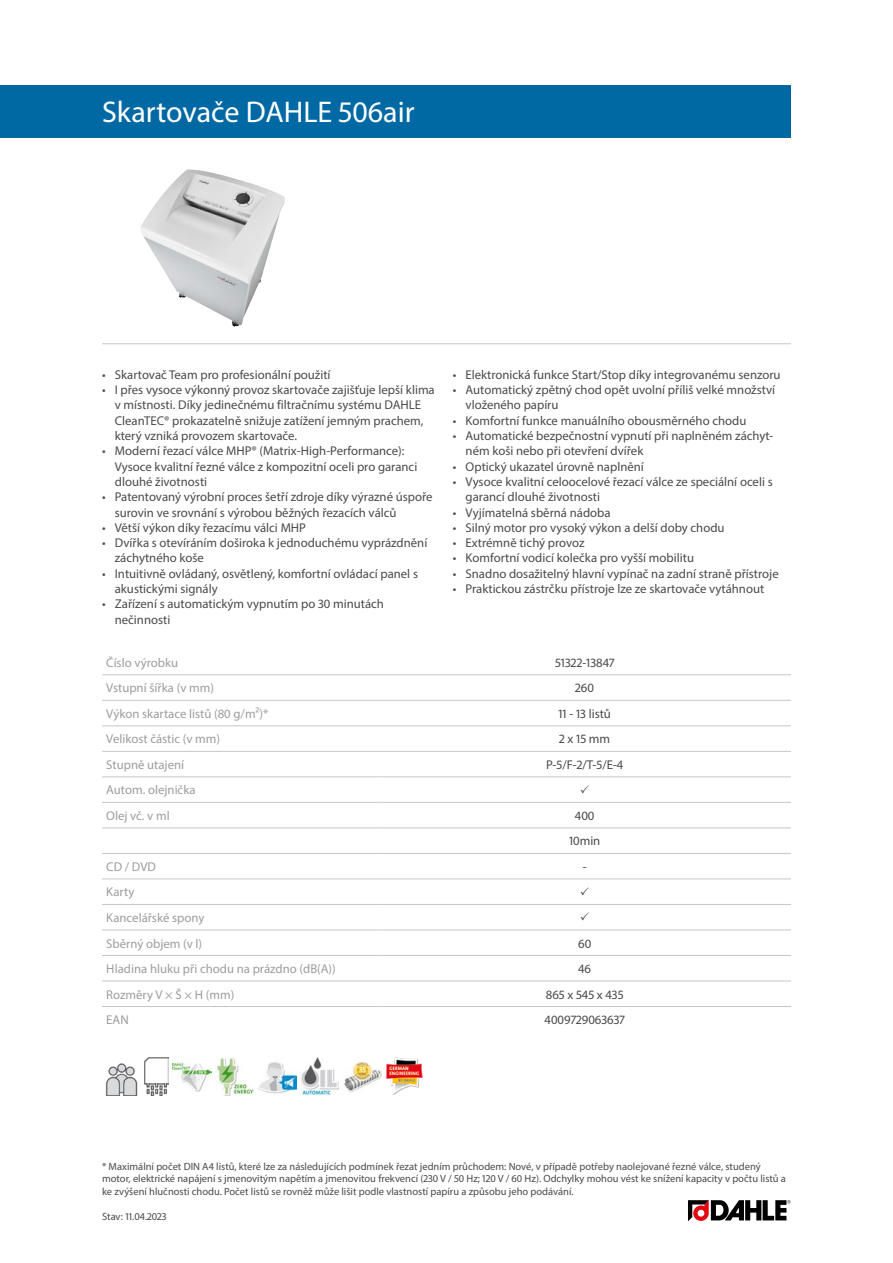
<style>
.page{position:relative;width:893px;height:1263px;background:#fff}
.page>*{position:absolute;margin:0;border:0;box-sizing:border-box;transform-origin:0 0}
.Produktname{font:30px "Myriad Pro";color:#fff}
.Produkttabelle_Zentr{font:12.75px/15.3px "Myriad Pro";color:#4a4a49}
.Produkttabelle_Links{font:12.75px "Myriad Pro";color:#9d9d9c}
.Fussnote{font:10.5px/12.6px "Myriad Pro";color:#4a4a49}
</style>
<div class="page">
<img style="left:140px;top:169px;width:145px;height:158px">
<hr style="left:102px;top:343px;width:689px;height:1px;background:#c6c6c6">
<img style="left:105px;top:1063px;width:33px;height:33px">
<img style="left:145px;top:1058px;width:23px;height:38px">
<img style="left:173px;top:1062px;width:38px;height:30px">
<img style="left:215px;top:1058px;width:39px;height:38px">
<img style="left:258px;top:1062px;width:38px;height:32px">
<img style="left:301px;top:1058px;width:38px;height:37px">
<img style="left:344px;top:1060px;width:37px;height:32px">
<img style="left:386px;top:1058px;width:38px;height:37px">
<svg style="left:688px;top:1200px;width:103px;height:21px"></svg>
<div style="left:0;top:85px;width:791px;height:53px;background:#0069a4"></div>
<hr style="left:102px;top:674px;width:276px;height:1px;background:#c6c6c6">
<hr style="left:378px;top:674px;width:413px;height:1px;background:#c6c6c6">
<hr style="left:102px;top:700px;width:276px;height:1px;background:#c6c6c6">
<hr style="left:378px;top:700px;width:413px;height:1px;background:#c6c6c6">
<hr style="left:102px;top:725px;width:276px;height:1px;background:#c6c6c6">
<hr style="left:378px;top:725px;width:413px;height:1px;background:#c6c6c6">
<hr style="left:102px;top:751px;width:276px;height:1px;background:#c6c6c6">
<hr style="left:378px;top:751px;width:413px;height:1px;background:#c6c6c6">
<hr style="left:102px;top:776px;width:276px;height:1px;background:#c6c6c6">
<hr style="left:378px;top:776px;width:413px;height:1px;background:#c6c6c6">
<hr style="left:102px;top:802px;width:276px;height:1px;background:#c6c6c6">
<hr style="left:378px;top:802px;width:413px;height:1px;background:#c6c6c6">
<hr style="left:102px;top:827px;width:276px;height:1px;background:#c6c6c6">
<hr style="left:378px;top:827px;width:413px;height:1px;background:#c6c6c6">
<hr style="left:102px;top:853px;width:276px;height:1px;background:#c6c6c6">
<hr style="left:378px;top:853px;width:413px;height:1px;background:#c6c6c6">
<hr style="left:102px;top:878px;width:276px;height:1px;background:#c6c6c6">
<hr style="left:378px;top:878px;width:413px;height:1px;background:#c6c6c6">
<hr style="left:102px;top:904px;width:276px;height:1px;background:#c6c6c6">
<hr style="left:378px;top:904px;width:413px;height:1px;background:#c6c6c6">
<hr style="left:102px;top:929px;width:276px;height:1px;background:#c6c6c6">
<hr style="left:378px;top:929px;width:413px;height:1px;background:#c6c6c6">
<hr style="left:102px;top:955px;width:276px;height:1px;background:#c6c6c6">
<hr style="left:378px;top:955px;width:413px;height:1px;background:#c6c6c6">
<hr style="left:102px;top:980px;width:276px;height:1px;background:#c6c6c6">
<hr style="left:378px;top:980px;width:413px;height:1px;background:#c6c6c6">
<hr style="left:102px;top:1006px;width:276px;height:1px;background:#c6c6c6">
<hr style="left:378px;top:1006px;width:413px;height:1px;background:#c6c6c6">
<p class="Produktname" style="left:102px;top:94px;width:314px">Skartovače DAHLE 506air</p>
<p class="Produkttabelle_Zentr" style="left:102px;top:367px;width:230px">• Skartovač Team pro profesionální použití</p>
<p class="Produkttabelle_Zentr" style="left:115px;top:382px;width:321px;text-indent:-13px">• I přes vysoce výkonný provoz skartovače zajišťuje lepší klima v místnosti. Díky jedinečnému filtračnímu systému DAHLE CleanTEC® prokazatelně snižuje zatížení jemným prachem, který vzniká provozem skartovače.</p>
<p class="Produkttabelle_Zentr" style="left:115px;top:443px;width:304px;text-indent:-13px">• Moderní řezací válce MHP® (Matrix-High-Performance):<br>Vysoce kvalitní řezné válce z kompozitní oceli pro garanci dlouhé životnosti</p>
<p class="Produkttabelle_Zentr" style="left:115px;top:489px;width:319px;text-indent:-13px">• Patentovaný výrobní proces šetří zdroje díky výrazné úspoře surovin ve srovnání s výrobou běžných řezacích válců</p>
<p class="Produkttabelle_Zentr" style="left:102px;top:520px;width:205px">• Větší výkon díky řezacímu válci MHP</p>
<p class="Produkttabelle_Zentr" style="left:115px;top:535px;width:314px;text-indent:-13px">• Dvířka s otevíráním doširoka k jednoduchému vyprázdnění záchytného koše</p>
<p class="Produkttabelle_Zentr" style="left:115px;top:566px;width:305px;text-indent:-13px">• Intuitivně ovládaný, osvětlený, komfortní ovládací panel s akustickými signály</p>
<p class="Produkttabelle_Zentr" style="left:115px;top:596px;width:271px;text-indent:-13px">• Zařízení s automatickým vypnutím po 30 minutách nečinnosti</p>
<p class="Produkttabelle_Zentr" style="left:453px;top:367px;width:329px">• Elektronická funkce Start/Stop díky integrovanému senzoru</p>
<p class="Produkttabelle_Zentr" style="left:466px;top:382px;width:311px;text-indent:-13px">• Automatický zpětný chod opět uvolní příliš velké množství vloženého papíru</p>
<p class="Produkttabelle_Zentr" style="left:453px;top:413px;width:295px">• Komfortní funkce manuálního obousměrného chodu</p>
<p class="Produkttabelle_Zentr" style="left:466px;top:428px;width:309px;text-indent:-13px">• Automatické bezpečnostní vypnutí při naplněném záchyt&shy;ném koši nebo při otevření dvířek</p>
<p class="Produkttabelle_Zentr" style="left:453px;top:458px;width:193px">• Optický ukazatel úrovně naplnění</p>
<p class="Produkttabelle_Zentr" style="left:466px;top:474px;width:309px;text-indent:-13px">• Vysoce kvalitní celoocelové řezací válce ze speciální oceli s garancí dlouhé životnosti</p>
<p class="Produkttabelle_Zentr" style="left:453px;top:504px;width:159px">• Vyjímatelná sběrná nádoba</p>
<p class="Produkttabelle_Zentr" style="left:453px;top:520px;width:273px">• Silný motor pro vysoký výkon a delší doby chodu</p>
<p class="Produkttabelle_Zentr" style="left:453px;top:535px;width:133px">• Extrémně tichý provoz</p>
<p class="Produkttabelle_Zentr" style="left:453px;top:550px;width:243px">• Komfortní vodicí kolečka pro vyšší mobilitu</p>
<p class="Produkttabelle_Zentr" style="left:453px;top:566px;width:327px">• Snadno dosažitelný hlavní vypínač na zadní straně přístroje</p>
<p class="Produkttabelle_Zentr" style="left:453px;top:581px;width:313px">• Praktickou zástrčku přístroje lze ze skartovače vytáhnout</p>
<p class="Produkttabelle_Links" style="left:106px;top:655px;width:73px">Číslo výrobku</p>
<p class="Produkttabelle_Zentr" style="left:555px;top:655px;width:61px">51322-13847</p>
<p class="Produkttabelle_Links" style="left:106px;top:680px;width:109px">Vstupní šířka (v mm)</p>
<p class="Produkttabelle_Zentr" style="left:575px;top:680px;width:20px">260</p>
<p class="Produkttabelle_Links" style="left:106px;top:706px;width:164px">Výkon skartace listů (80 g/m²)*</p>
<p class="Produkttabelle_Zentr" style="left:558px;top:706px;width:54px">11 - 13 listů</p>
<p class="Produkttabelle_Links" style="left:106px;top:731px;width:115px">Velikost částic (v mm)</p>
<p class="Produkttabelle_Zentr" style="left:559px;top:731px;width:52px">2 x 15 mm</p>
<p class="Produkttabelle_Links" style="left:106px;top:757px;width:79px">Stupně utajení</p>
<p class="Produkttabelle_Zentr" style="left:546px;top:757px;width:79px">P-5/F-2/T-5/E-4</p>
<p class="Produkttabelle_Links" style="left:106px;top:782px;width:91px">Autom. olejnička</p>
<p class="Produkttabelle_Links" style="left:106px;top:808px;width:65px">Olej vč. v ml</p>
<p class="Produkttabelle_Zentr" style="left:575px;top:808px;width:21px">400</p>
<p class="Produkttabelle_Zentr" style="left:569px;top:833px;width:33px">10min</p>
<p class="Produkttabelle_Links" style="left:106px;top:859px;width:51px">CD / DVD</p>
<p class="Produkttabelle_Zentr" style="left:583px;top:859px;width:5px">-</p>
<p class="Produkttabelle_Links" style="left:106px;top:884px;width:30px">Karty</p>
<p class="Produkttabelle_Links" style="left:106px;top:910px;width:100px">Kancelářské spony</p>
<p class="Produkttabelle_Links" style="left:106px;top:935px;width:97px">Sběrný objem (v l)</p>
<p class="Produkttabelle_Zentr" style="left:578px;top:935px;width:15px">60</p>
<p class="Produkttabelle_Links" style="left:106px;top:961px;width:231px">Hladina hluku při chodu na prázdno (dB(A))</p>
<p class="Produkttabelle_Zentr" style="left:578px;top:961px;width:14px">46</p>
<p class="Produkttabelle_Links" style="left:106px;top:986px;width:129px">Rozměry V × Š × H (mm)</p>
<p class="Produkttabelle_Zentr" style="left:546px;top:986px;width:79px">865 x 545 x 435</p>
<p class="Produkttabelle_Links" style="left:106px;top:1012px;width:24px">EAN</p>
<p class="Produkttabelle_Zentr" style="left:545px;top:1012px;width:82px">4009729063637</p>
<p class="Fussnote" style="left:102px;top:1160px;width:685px">* Maximální počet DIN A4 listů, které lze za následujících podmínek řezat jedním průchodem: Nové, v případě potřeby naolejované řezné válce, studený motor, elektrické napájení s jmenovitým napětím a jmenovitou frekvencí (230 V / 50 Hz; 120 V / 60 Hz). Odchylky mohou vést ke snížení kapacity v počtu listů a ke zvýšení hlučnosti chodu. Počet listů se rovněž může lišit podle vlastností papíru a způsobu jeho podávání.</p>
<p class="Fussnote" style="left:102px;top:1210px;width:66px">Stav: 11.04.2023</p>
</div>
